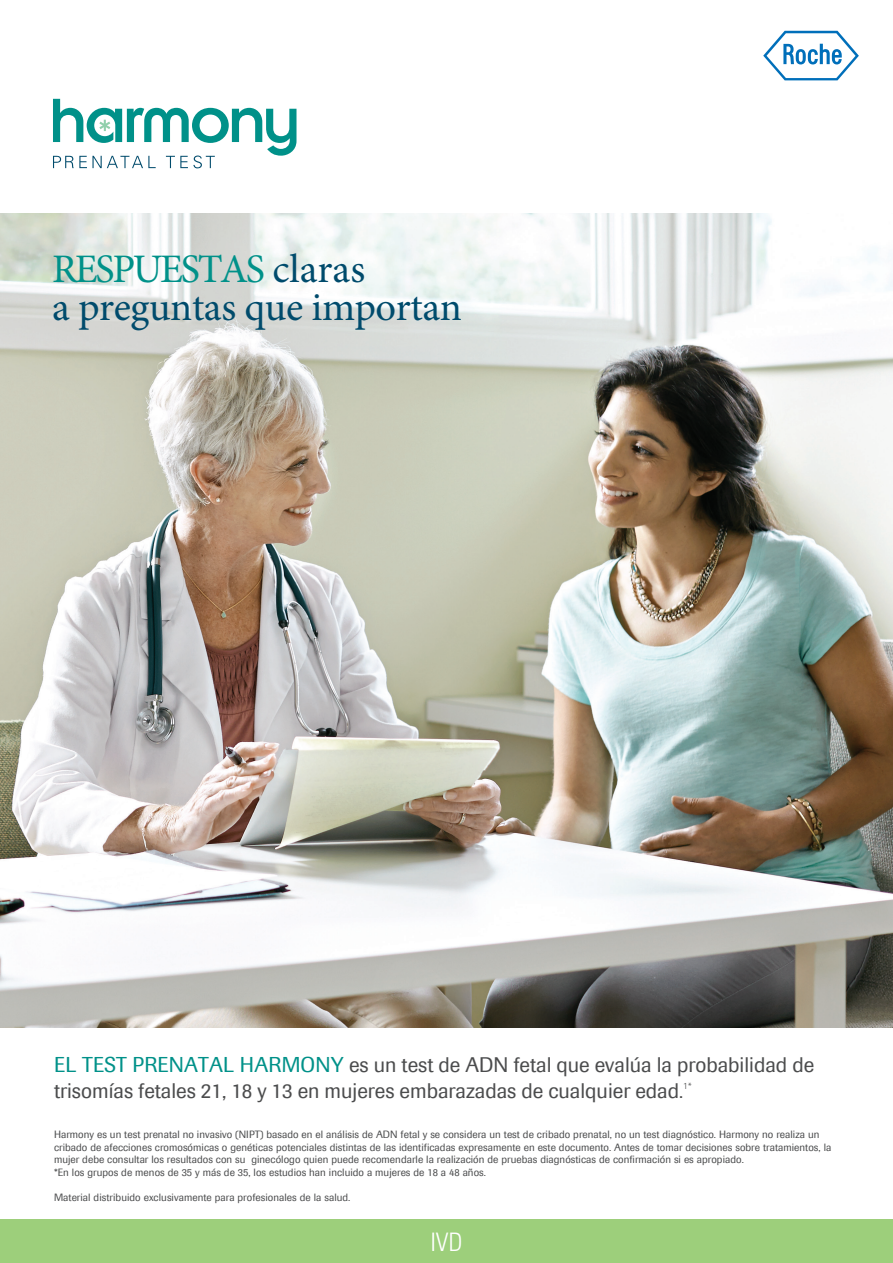
<style>
.page{position:relative;width:893px;height:1263px;background:#fff}
.page>*{position:absolute;margin:0;border:0;box-sizing:border-box;transform-origin:0 0}
._10-15_front_cover_h{font:40.5px/38.1px "Minion Pro";letter-spacing:-.01em;color:#004b6c}
.front_cover_headline{font:300 condensed 25.5px "Univers";color:#fff}
._10-15_body{font:21px/25.2px "Imago";color:#4b4c4d}
._10-15_body-2{font:10.5px/12.3px "Imago";letter-spacing:.005em;color:#4b4c4d}
._10-15_body-3{font:300 8.7px "Univers";color:#4b4c4d}
.s1{color:#009189}
.s2{font-size:21.3px;color:#009189}
.s3{font-size:19.5px}
</style>
<div class="page">
<img style="left:0;top:213px;width:893px;height:815px">
<svg style="left:53px;top:99px;width:243px;height:69px"></svg>
<svg style="left:763px;top:31px;width:96px;height:49px"></svg>
<div style="left:0;top:1219px;width:893px;height:44px;background:#9dcf7b"></div>
<img style="left:0;top:213px;width:1px;height:251px">
<p class="_10-15_front_cover_h" style="left:52px;top:250px;width:411px"><span class="s1">RESPUESTAS</span> claras<br>a preguntas que importan</p>
<p class="_10-15_body" style="left:54px;top:1052px;width:762px"><span class="s2">EL TEST PRENATAL HARMONY</span> es un test de ADN fetal que evalúa la probabilidad de trisomías fetales 21, 18 y 13 en mujeres embarazadas de cualquier edad<span class="s3">.</span></p>
<p class="_10-15_body-3" style="left:683px;top:1081px;width:11px">1*</p>
<p class="_10-15_body-2" style="left:54px;top:1128px;width:779px">Harmony es un test prenatal no invasivo (NIPT) basado en el análisis de ADN fetal y se considera un test de cribado prenatal, no un test diagnóstico. Harmony no realiza un cribado de afecciones cromosómicas o genéticas potenciales distintas de las identificadas expresamente en este documento. Antes de tomar decisiones sobre tratamientos, la mujer debe consultar los resultados con su ginecólogo quien puede recomendarle la realización de pruebas diagnósticas de confirmación si es apropiado.<br>*En los grupos de menos de 35 y más de 35, los estudios han incluido a mujeres de 18 a 48 años.</p>
<p class="_10-15_body-2" style="left:54px;top:1191px;width:298px">Material distribuido exclusivamente para profesionales de la salud.</p>
<p class="front_cover_headline" style="left:430px;top:1227px;width:34px">IVD</p>
</div>
